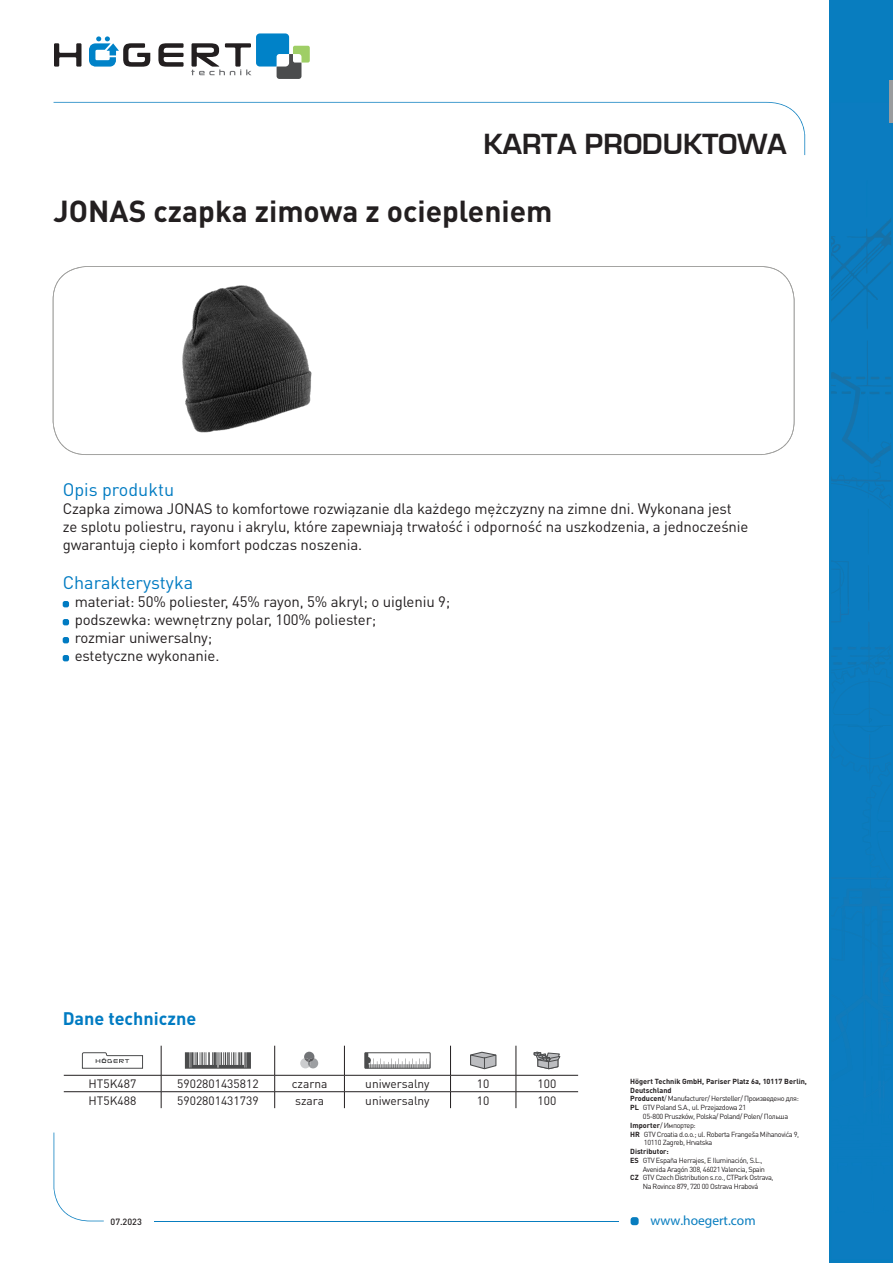
<style>
.page{position:relative;width:893px;height:1263px;background:#fff}
.page>*{position:absolute;margin:0;border:0;box-sizing:border-box;transform-origin:0 0}
.t1{font:700 30px "DIN Pro";color:#231f20}
.t2{font:700 27px "Euromode";color:#231f20}
.Opis_prod_wyroznieni{font:18px "DIN Pro";color:#007bc2}
.t3{font:700 18px "DIN Pro";color:#007bc2}
.t4{font:15px/18px "DIN Pro";letter-spacing:-.01em;color:#231f20}
.t5{font:13.5px "Myriad Pro";color:#087dbf}
.wysrodkowanie_tekstu{font:12px "DIN Pro";color:#231f20}
.t6{font:500 9px "DIN Pro";color:#231f20}
.t7{font:7.35px/8.7px "DIN Pro";letter-spacing:-.05em;color:#231f20}
.t8{font:700 7.35px/8.7px "DIN Pro";color:#231f20}
.s1{font-weight:700}
</style>
<div class="page">
<div style="left:631px;top:1217px;width:8px;height:8px;background:#087dbf;border-radius:3px"></div>
<svg style="left:54px;top:102px;width:751px;height:53px"></svg>
<svg style="left:54px;top:1132px;width:50px;height:89px"></svg>
<hr style="left:154px;top:1220px;width:465px;height:1px;background:#087dbf">
<div style="left:830px;top:0;width:63px;height:1263px;background:#087dbf"></div>
<img style="left:831px;top:273px;width:50px;height:56px">
<img style="left:867px;top:222px;width:24px;height:43px">
<img style="left:831px;top:222px;width:56px;height:42px">
<svg style="left:831px;top:341px;width:60px;height:565px"></svg>
<img style="left:863px;top:906px;width:28px;height:76px">
<img style="left:831px;top:877px;width:60px;height:2px">
<img style="left:848px;top:647px;width:43px;height:3px">
<hr style="left:890px;top:80px;width:3px;height:43px;background:#999c9e">
<svg style="left:53px;top:266px;width:741px;height:189px"></svg>
<svg style="left:54px;top:43px;width:27px;height:24px"></svg>
<svg style="left:158px;top:43px;width:26px;height:24px"></svg>
<svg style="left:89px;top:36px;width:61px;height:31px"></svg>
<svg style="left:191px;top:33px;width:119px;height:46px"></svg>
<svg style="left:63px;top:601px;width:6px;height:6px"></svg>
<svg style="left:63px;top:619px;width:6px;height:6px"></svg>
<svg style="left:63px;top:637px;width:6px;height:6px"></svg>
<svg style="left:63px;top:655px;width:6px;height:6px"></svg>
<img style="left:167px;top:271px;width:155px;height:174px">
<hr style="left:64px;top:1075px;width:97px;height:1px;background:#231f20">
<hr style="left:161px;top:1075px;width:114px;height:1px;background:#231f20">
<hr style="left:275px;top:1075px;width:69px;height:1px;background:#231f20">
<hr style="left:344px;top:1075px;width:106px;height:1px;background:#231f20">
<hr style="left:450px;top:1075px;width:66px;height:1px;background:#231f20">
<hr style="left:516px;top:1075px;width:62px;height:1px;background:#231f20">
<hr style="left:64px;top:1091px;width:97px;height:1px;background:#231f20">
<hr style="left:161px;top:1091px;width:114px;height:1px;background:#231f20">
<svg style="left:161px;top:1046px;width:1px;height:62px"></svg>
<hr style="left:275px;top:1091px;width:69px;height:1px;background:#231f20">
<svg style="left:274px;top:1046px;width:1px;height:62px"></svg>
<hr style="left:344px;top:1091px;width:106px;height:1px;background:#231f20">
<svg style="left:344px;top:1046px;width:1px;height:62px"></svg>
<hr style="left:450px;top:1091px;width:66px;height:1px;background:#231f20">
<svg style="left:450px;top:1046px;width:1px;height:62px"></svg>
<hr style="left:516px;top:1091px;width:62px;height:1px;background:#231f20">
<svg style="left:516px;top:1046px;width:1px;height:62px"></svg>
<svg style="left:82px;top:1052px;width:61px;height:17px"></svg>
<svg style="left:185px;top:1052px;width:66px;height:17px"></svg>
<svg style="left:300px;top:1052px;width:18px;height:16px"></svg>
<svg style="left:366px;top:1054px;width:63px;height:13px"></svg>
<div style="left:364px;top:1052px;width:67px;height:17px;border:1px solid #4b4c4d"></div>
<svg style="left:470px;top:1052px;width:26px;height:17px"></svg>
<svg style="left:534px;top:1052px;width:26px;height:17px"></svg>
<p class="t2" style="left:484px;top:128px;width:305px">KARTA PRODUKTOWA</p>
<p class="t1" style="left:54px;top:191px;width:500px">JONAS czapka zimowa z ociepleniem</p>
<p class="Opis_prod_wyroznieni" style="left:63px;top:477px;width:113px">Opis produktu</p>
<p class="t4" style="left:63px;top:499px;width:687px">Czapka zimowa JONAS to komfortowe rozwiązanie dla każdego mężczyzny na zimne dni. Wykonana jest ze splotu poliestru, rayonu i akrylu, które zapewniają trwałość i odporność na uszkodzenia, a jednocześnie gwarantują ciepło i komfort podczas noszenia.</p>
<p class="Opis_prod_wyroznieni" style="left:63px;top:571px;width:132px">Charakterystyka</p>
<p class="t4" style="left:75px;top:592px;width:377px">materiał: 50% poliester, 45% rayon, 5% akryl; o uigleniu 9;</p>
<p class="t4" style="left:75px;top:610px;width:303px">podszewka: wewnętrzny polar, 100% poliester;</p>
<p class="t4" style="left:75px;top:628px;width:139px">rozmiar uniwersalny;</p>
<p class="t4" style="left:75px;top:646px;width:146px">estetyczne wykonanie.</p>
<p class="t3" style="left:63px;top:1006px;width:135px">Dane techniczne</p>
<p class="wysrodkowanie_tekstu" style="left:89px;top:1075px;width:49px">HT5K487</p>
<p class="wysrodkowanie_tekstu" style="left:177px;top:1075px;width:83px">5902801435812</p>
<p class="wysrodkowanie_tekstu" style="left:292px;top:1075px;width:37px">czarna</p>
<p class="wysrodkowanie_tekstu" style="left:365px;top:1075px;width:66px">uniwersalny</p>
<p class="wysrodkowanie_tekstu" style="left:477px;top:1075px;width:14px">10</p>
<p class="wysrodkowanie_tekstu" style="left:538px;top:1075px;width:20px">100</p>
<p class="wysrodkowanie_tekstu" style="left:89px;top:1092px;width:49px">HT5K488</p>
<p class="wysrodkowanie_tekstu" style="left:177px;top:1092px;width:83px">5902801431739</p>
<p class="wysrodkowanie_tekstu" style="left:295px;top:1092px;width:31px">szara</p>
<p class="wysrodkowanie_tekstu" style="left:365px;top:1092px;width:66px">uniwersalny</p>
<p class="wysrodkowanie_tekstu" style="left:477px;top:1092px;width:14px">10</p>
<p class="wysrodkowanie_tekstu" style="left:538px;top:1092px;width:20px">100</p>
<p class="t6" style="left:111px;top:1216px;width:33px">07.2023</p>
<p class="t8" style="left:630px;top:1077px;width:178px">Högert Technik GmbH, Pariser Platz 6a, 10117 Berlin,<br>Deutschland</p>
<p class="t7" style="left:630px;top:1094px;width:170px"><span class="s1">Producent</span>/ Manufacturer/ Hersteller/ Произведено для:</p>
<p class="t7" style="left:643px;top:1103px;width:147px;text-indent:-13px"><span class="s1">PL</span> GTV Poland S.A., ul. Przejazdowa 21<br>05-800 Pruszków, Polska/ Poland/ Polen/ Польша</p>
<p class="t7" style="left:630px;top:1120px;width:67px"><span class="s1">Importer</span>/ Импортер:</p>
<p class="t7" style="left:644px;top:1129px;width:157px;text-indent:-14px"><span class="s1">HR</span> GTV Croatia d.o.o.; ul. Roberta Frangeša Mihanovića 9,<br>10110 Zagreb, Hrvatska</p>
<p class="t8" style="left:630px;top:1147px;width:40px">Distributor:</p>
<p class="t7" style="left:643px;top:1155px;width:124px;text-indent:-13px"><span class="s1">ES</span> GTV España Herrajes, E Iluminación, S.L.,<br>Avenida Aragón 308, 46021 Valencia, Spain</p>
<p class="t7" style="left:630px;top:1173px;width:145px;text-align:center"><span class="s1">CZ</span> GTV Czech Distribution s.r.o., CTPark Ostrava,<br>Na Rovince 879, 720 00 Ostrava Hrabová</p>
<h3 class="t5" style="left:651px;top:1212px;width:107px">www.hoegert.com</h3>
</div>
